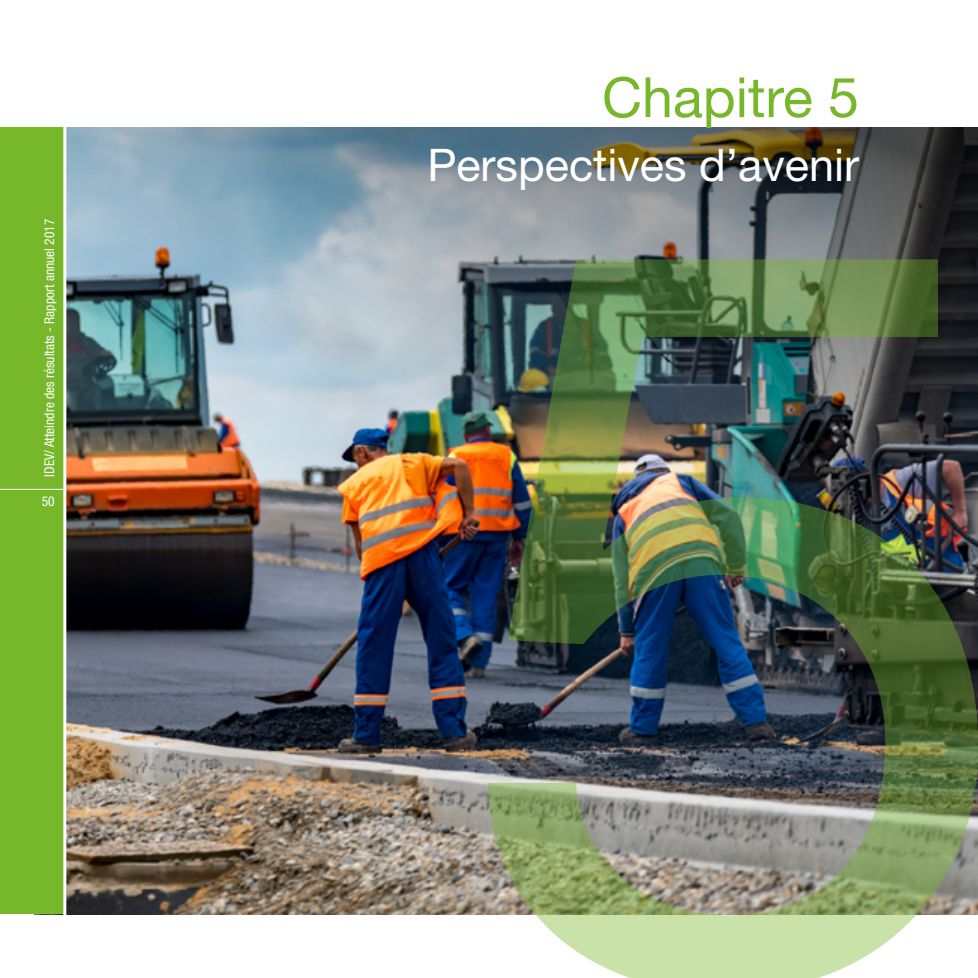
<style>
.page{position:relative;width:978px;height:978px;background:#fff}
.page>*{position:absolute;margin:0;border:0;box-sizing:border-box;transform-origin:0 0}
.t1{font:55.5px "Helvetica Neue LT Std";color:#76b82a}
.t2{font:45px "Helvetica Neue LT Std";color:#fff}
.t3{font:condensed 13.5px "Helvetica Neue LT Std";color:#fff}
</style>
<div class="page">
<img style="left:66px;top:500px;width:422px;height:414px">
<img style="left:66px;top:128px;width:912px;height:372px">
<img style="left:488px;top:259px;width:490px;height:719px">
<div style="left:0;top:128px;width:64px;height:786px;background:#76b82a"></div>
<hr style="left:0;top:489px;width:65px;height:1px;background:#fff">
<hr style="left:63px;top:97px;width:3px;height:881px;background:#fff">
<p class="t3" style="left:42px;top:477px;width:259px;rotate:-90deg">IDEV/ Atteindre des résultats - Rapport annuel 2017</p>
<p class="t3" style="left:42px;top:494px;width:14px">50</p>
<h1 class="t1" style="left:602px;top:64px;width:259px">Chapitre 5</h1>
<h2 class="t2" style="left:427px;top:138px;width:433px">Perspectives d’avenir</h2>
</div>
